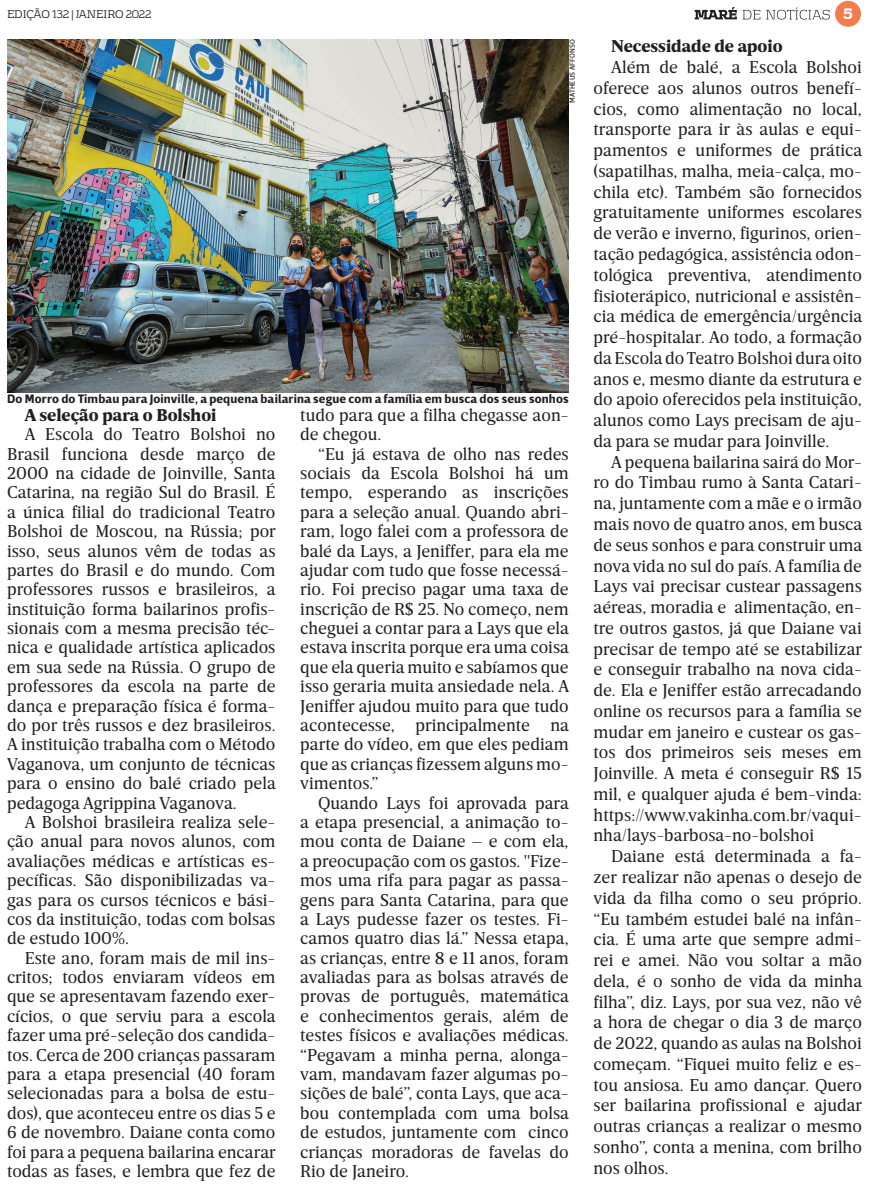
<style>
.page{position:relative;width:869px;height:1188px;background:#fff}
.page>*{position:absolute;margin:0;border:0;box-sizing:border-box;transform-origin:0 0}
.t1{font:17.5px/19.4px "Breve News";color:#231f20;text-align:justify}
.t2{font:900 17.5px "Breve News";color:#231f20}
.t3{font:900 13.75px "Vezus Serif W01";color:#fff}
.t4{font:700 12.5px "Breve Sans Text";letter-spacing:.01em;color:#231f20}
.t5{font:10px "Vezus Serif W01";color:#231f20}
.t6{font:7.5px "Breve Sans Text";letter-spacing:.01em;color:#231f20}
</style>
<div class="page">
<img style="left:7px;top:39px;width:561px;height:353px">
<svg style="left:694px;top:7px;width:42px;height:12px"></svg>
<svg style="left:742px;top:7px;width:87px;height:13px"></svg>
<div style="left:834px;top:1px;width:26px;height:26px;background:#f47b4b;border-radius:50%"></div>
<p class="t5" style="left:7px;top:8px;width:146px">EDIÇÃO 132 | JANEIRO 2022</p>
<p class="t3" style="left:842px;top:4px;width:12px">5</p>
<p class="t6" style="left:568px;top:103px;width:66px;rotate:-90deg">MATHEUS AFFONSO</p>
<p class="t4" style="left:7px;top:391px;width:563px">Do Morro do Timbau para Joinville, a pequena bailarina segue com a família em busca dos seus sonhos</p>
<p class="t2" style="left:25px;top:404px;width:193px">A seleção para o Bolshoi</p>
<p class="t1" style="left:7px;top:424px;width:270px;text-indent:18px">A Escola do Teatro Bolshoi no Brasil funciona desde março de 2000 na cidade de Joinville, Santa Catarina, na região Sul do Brasil. É a única filial do tradicional Teatro Bolshoi de Moscou, na Rússia; por isso, seus alunos vêm de todas as partes do Brasil e do mundo. Com professores russos e brasileiros, a instituição forma bailarinos profis&shy;sionais com a mesma precisão téc&shy;nica e qualidade artística aplicados em sua sede na Rússia. O grupo de professores da escola na parte de dança e preparação física é forma&shy;do por três russos e dez brasileiros.<br>A instituição trabalha com o Método Vaganova, um conjunto de técnicas para o ensino do balé criado pela pedagoga Agrippina Vaganova.</p>
<p class="t1" style="left:7px;top:812px;width:270px;text-indent:18px">A Bolshoi brasileira realiza sele&shy;ção anual para novos alunos, com avaliações médicas e artísticas es&shy;pecíficas. São disponibilizadas va&shy;gas para os cursos técnicos e bási&shy;cos da instituição, todas com bolsas de estudo 100%.</p>
<p class="t1" style="left:7px;top:948px;width:270px;text-indent:18px">Este ano, foram mais de mil ins&shy;critos; todos enviaram vídeos em que se apresentavam fazendo exer&shy;cícios, o que serviu para a escola fazer uma pré-seleção dos candida&shy;tos. Cerca de 200 crianças passaram para a etapa presencial (40 foram selecionadas para a bolsa de estu&shy;dos), que aconteceu entre os dias 5 e 6 de novembro. Daiane conta como foi para a pequena bailarina encarar todas as fases, e lembra que fez de</p>
<p class="t1" style="left:300px;top:405px;width:270px">tudo para que a filha chegasse aon&shy;de chegou.</p>
<p class="t1" style="left:300px;top:444px;width:270px;text-indent:18px">“Eu já estava de olho nas redes sociais da Escola Bolshoi há um tempo, esperando as inscrições para a seleção anual. Quando abri&shy;ram, logo falei com a professora de balé da Lays, a Jeniffer, para ela me ajudar com tudo que fosse necessá&shy;rio. Foi preciso pagar uma taxa de inscrição de R$ 25. No começo, nem cheguei a contar para a Lays que ela estava inscrita porque era uma coisa que ela queria muito e sabíamos que isso geraria muita ansiedade nela. A Jeniffer ajudou muito para que tudo acontecesse, principalmente na parte do vídeo, em que eles pediam que as crianças fizessem alguns mo&shy;vimentos.”</p>
<p class="t1" style="left:300px;top:793px;width:270px;text-indent:18px">Quando Lays foi aprovada para a etapa presencial, a animação to&shy;mou conta de Daiane – e com ela, a preocupação com os gastos. "Fize&shy;mos uma rifa para pagar as passa&shy;gens para Santa Catarina, para que a Lays pudesse fazer os testes. Fi&shy;camos quatro dias lá.” Nessa etapa, as crianças, entre 8 e 11 anos, foram avaliadas para as bolsas através de provas de português, matemática e conhecimentos gerais, além de testes físicos e avaliações médicas. “Pegavam a minha perna, alonga&shy;vam, mandavam fazer algumas po&shy;sições de balé”, conta Lays, que aca&shy;bou contemplada com uma bolsa de estudos, juntamente com cinco crianças moradoras de favelas do Rio de Janeiro.</p>
<p class="t2" style="left:611px;top:36px;width:173px">Necessidade de apoio</p>
<p class="t1" style="left:593px;top:57px;width:270px;line-height:20.8px;text-indent:18px">Além de balé, a Escola Bolshoi oferece aos alunos outros benefí&shy;cios, como alimentação no local, transporte para ir às aulas e equi&shy;pamentos e uniformes de prática (sapatilhas, malha, meia-calça, mo&shy;chila etc). Também são fornecidos gratuitamente uniformes escolares de verão e inverno, figurinos, orien&shy;tação pedagógica, assistência odon&shy;tológica preventiva, atendimento fisioterápico, nutricional e assistên&shy;cia médica de emergência/urgência pré-hospitalar. Ao todo, a formação da Escola do Teatro Bolshoi dura oito anos e, mesmo diante da estrutura e do apoio oferecidos pela instituição, alunos como Lays precisam de aju&shy;da para se mudar para Joinville.</p>
<p class="t1" style="left:593px;top:451px;width:270px;line-height:20.8px;text-indent:18px">A pequena bailarina sairá do Mor&shy;ro do Timbau rumo à Santa Catari&shy;na, juntamente com a mãe e o irmão mais novo de quatro anos, em busca de seus sonhos e para construir uma nova vida no sul do país. A família de Lays vai precisar custear passagens aéreas, moradia e alimentação, en&shy;tre outros gastos, já que Daiane vai precisar de tempo até se estabilizar e conseguir trabalho na nova cida&shy;de. Ela e Jeniffer estão arrecadando online os recursos para a família se mudar em janeiro e custear os gas&shy;tos dos primeiros seis meses em Joinville. A meta é conseguir R$ 15 mil, e qualquer ajuda é bem-vinda: https://www.vakinha.com.br/vaqui&shy;nha/lays-barbosa-no-bolshoi</p>
<p class="t1" style="left:593px;top:845px;width:270px;line-height:20.8px;text-indent:18px">Daiane está determinada a fa&shy;zer realizar não apenas o desejo de vida da filha como o seu próprio. “Eu também estudei balé na infân&shy;cia. É uma arte que sempre admi&shy;rei e amei. Não vou soltar a mão dela, é o sonho de vida da minha filha”, diz. Lays, por sua vez, não vê a hora de chegar o dia 3 de março de 2022, quando as aulas na Bolshoi começam. “Fiquei muito feliz e es&shy;tou ansiosa. Eu amo dançar. Quero ser bailarina profissional e ajudar outras crianças a realizar o mesmo sonho”, conta a menina, com brilho nos olhos.</p>
</div>
